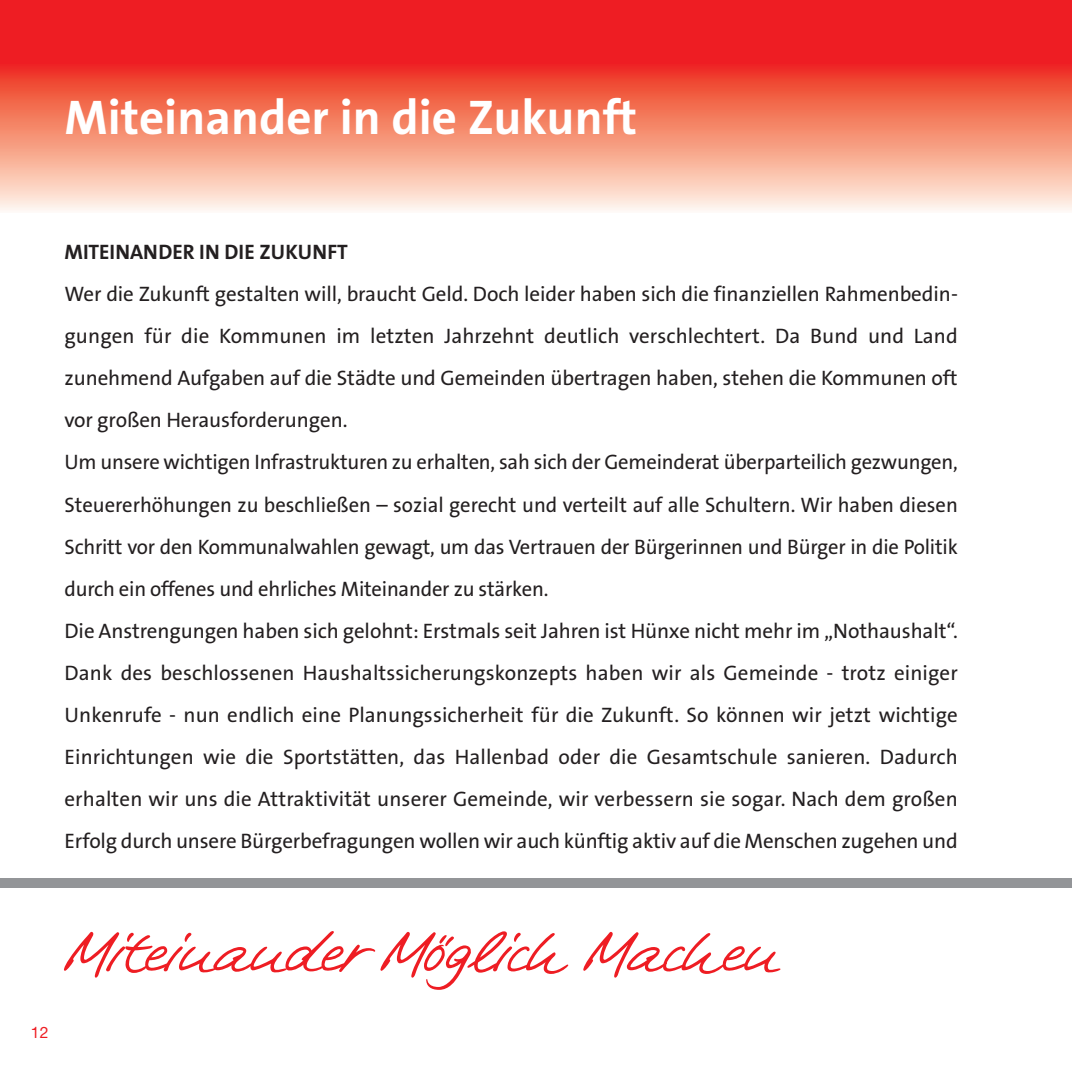
<style>
.page{position:relative;width:1072px;height:1072px;background:#fff}
.page>*{position:absolute;margin:0;border:0;box-sizing:border-box;transform-origin:0 0}
.t1{font:52.5px "Tommi Handwriting";color:#ee1d23}
.t2{font:700 49px "SPD2002 The Sans";color:#fff}
.t3{font:21px/42px "SPD2002 The Sans";letter-spacing:-.005em;color:#231f20}
.t4{font:15.75px "Helvetica Neue";color:#ee1d23}
.s1{font-weight:700}
</style>
<div class="page">
<div style="left:0;top:0;width:1071px;height:67px;background:#ee1d23"></div>
<div style="left:0;top:878px;width:1071px;height:10px;background:#939598"></div>
<div style="left:0;top:64px;width:1071px;height:149px;background:linear-gradient(to bottom,#ed3016,#fffae7)"></div>
<p class="t2" style="left:64px;top:89px;width:574px">Miteinander in die Zukunft</p>
<p class="t3" style="left:64px;top:233px;width:894px"><span class="s1">MITEINANDER IN DIE ZUKUNFT<br></span>Wer die Zukunft gestalten will, braucht Geld. Doch leider haben sich die finanziellen Rahmenbedin&shy;gungen für die Kommunen im letzten Jahrzehnt deutlich verschlechtert. Da Bund und Land zunehmend Aufgaben auf die Städte und Gemeinden übertragen haben, stehen die Kommunen oft vor großen Herausforderungen.<br>Um unsere wichtigen Infrastrukturen zu erhalten, sah sich der Gemeinderat überparteilich gezwungen, Steuererhöhungen zu beschließen – sozial gerecht und verteilt auf alle Schultern. Wir haben diesen Schritt vor den Kommunalwahlen gewagt, um das Vertrauen der Bürgerinnen und Bürger in die Politik durch ein offenes und ehrliches Miteinander zu stärken.<br>Die Anstrengungen haben sich gelohnt: Erstmals seit Jahren ist Hünxe nicht mehr im „Nothaushalt“.<br>Dank des beschlossenen Haushaltssicherungskonzepts haben wir als Gemeinde - trotz einiger Unkenrufe - nun endlich eine Planungssicherheit für die Zukunft. So können wir jetzt wichtige Einrichtungen wie die Sportstätten, das Hallenbad oder die Gesamtschule sanieren. Dadurch erhalten wir uns die Attraktivität unserer Gemeinde, wir verbessern sie sogar. Nach dem großen Erfolg durch unsere Bürgerbefragungen wollen wir auch künftig aktiv auf die Menschen zugehen und</p>
<p class="t4" style="left:31px;top:1026px;width:19px">12</p>
<p class="t1" style="left:64px;top:930px;width:714px">Miteinander Möglich Machen</p>
</div>
